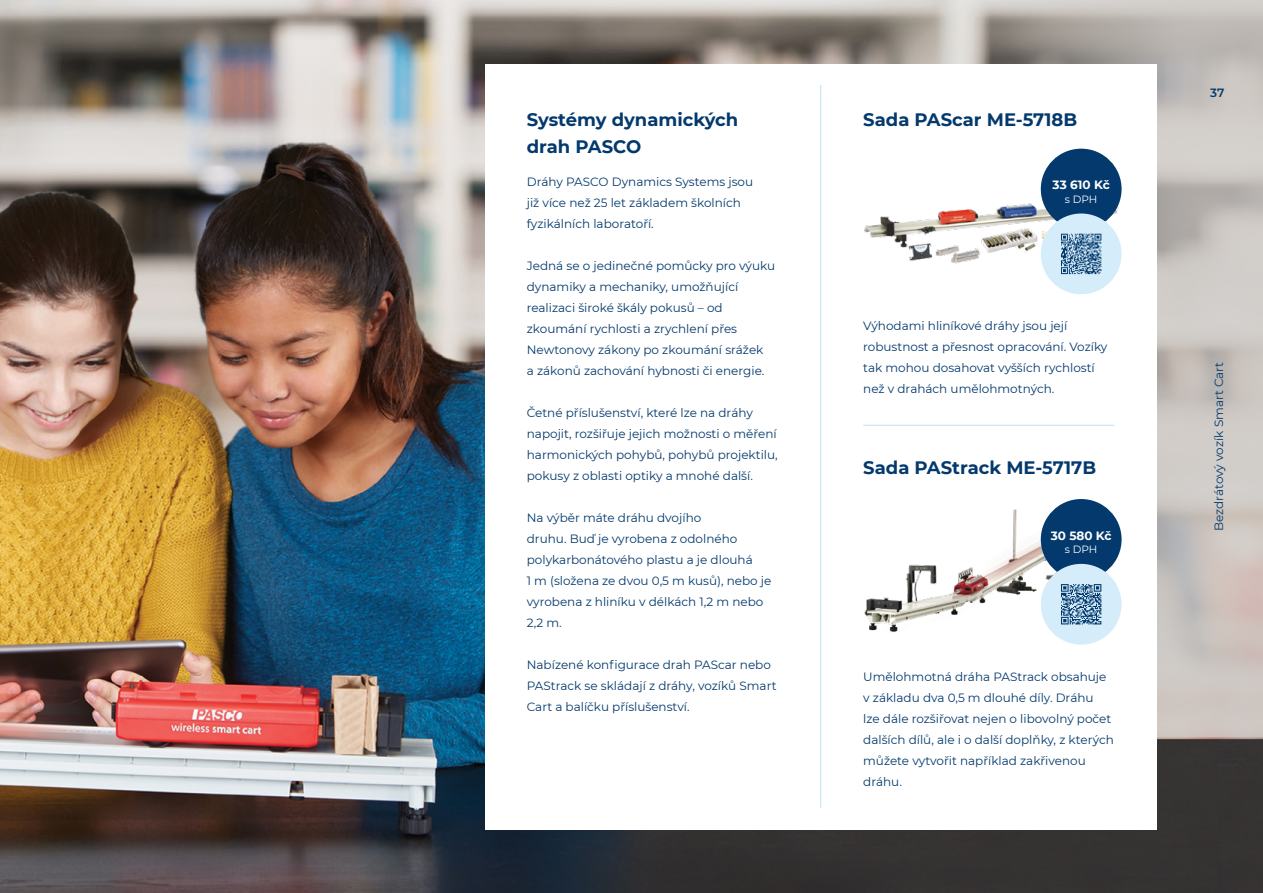
<style>
.page{position:relative;width:1263px;height:893px;background:#fff}
.page>*{position:absolute;margin:0;border:0;box-sizing:border-box;transform-origin:0 0}
.t1{font:700 18px/27px "Montserrat";color:#03396c}
.t2{font:12px/21px "Montserrat";color:#03396c}
.t3{font:700 12px "Montserrat";color:#fff}
.t4{font:600 12px "Montserrat";color:#03396c}
.t5{font:10.5px "Montserrat";letter-spacing:-.005em;color:#fff}
</style>
<div class="page">
<img style="left:0;top:0;width:1263px;height:893px">
<div style="left:485px;top:64px;width:672px;height:765px;background:#fff"></div>
<hr style="left:820px;top:85px;width:1px;height:723px;background:#bde4f7">
<hr style="left:863px;top:425px;width:251px;height:1px;background:#bde4f7">
<img style="left:864px;top:503px;width:199px;height:129px">
<div style="left:1041px;top:499px;width:80px;height:81px;background:#03396c;border-radius:50%"></div>
<div style="left:1041px;top:564px;width:80px;height:81px;background:#d5edfa;border-radius:50%"></div>
<img style="left:864px;top:149px;width:254px;height:146px">
<div style="left:1041px;top:149px;width:80px;height:80px;background:#03396c;border-radius:50%"></div>
<div style="left:1041px;top:213px;width:80px;height:81px;background:#d5edfa;border-radius:50%"></div>
<svg style="left:1061px;top:234px;width:40px;height:40px;background:#6a91b1"></svg>
<svg style="left:1061px;top:584px;width:40px;height:40px;background:#678faf"></svg>
<h1 class="t1" style="left:527px;top:105px;width:213px">Systémy dynamických drah PASCO</h1>
<p class="t2" style="left:527px;top:171px;width:228px">Dráhy PASCO Dynamics Systems jsou již více než 25 let základem školních fyzikálních laboratoří.</p>
<p class="t2" style="left:527px;top:255px;width:250px">Jedná se o jedinečné pomůcky pro výuku dynamiky a mechaniky, umožňující realizaci široké škály pokusů – od zkoumání rychlosti a zrychlení přes Newtonovy zákony po zkoumání srážek<br>a zákonů zachování hybnosti či energie.</p>
<p class="t2" style="left:527px;top:402px;width:252px">Četné příslušenství, které lze na dráhy napojit, rozšiřuje jejich možnosti o měření harmonických pohybů, pohybů projektilu, pokusy z oblasti optiky a mnohé další.</p>
<p class="t2" style="left:527px;top:507px;width:246px">Na výběr máte dráhu dvojího<br>druhu. Buď je vyrobena z odolného polykarbonátového plastu a je dlouhá<br>1 m (složena ze dvou 0,5 m kusů), nebo je vyrobena z hliníku v délkách 1,2 m nebo<br>2,2 m.</p>
<p class="t2" style="left:527px;top:654px;width:251px">Nabízené konfigurace drah PAScar nebo<br>PAStrack se skládají z dráhy, vozíků Smart<br>Cart a balíčku příslušenství.</p>
<h1 class="t1" style="left:863px;top:105px;width:215px">Sada PAScar ME-5718B</h1>
<p class="t3" style="left:1052px;top:176px;width:59px">33 610 Kč</p>
<p class="t5" style="left:1065px;top:192px;width:34px">s DPH</p>
<p class="t2" style="left:863px;top:315px;width:246px">Výhodami hliníkové dráhy jsou její robustnost a přesnost opracování. Vozíky tak mohou dosahovat vyšších rychlostí než v drahách umělohmotných.</p>
<h1 class="t1" style="left:863px;top:454px;width:234px">Sada PAStrack ME-5717B</h1>
<p class="t3" style="left:1051px;top:527px;width:62px">30 580 Kč</p>
<p class="t5" style="left:1065px;top:542px;width:34px">s DPH</p>
<p class="t2" style="left:863px;top:666px;width:252px">Umělohmotná dráha PAStrack obsahuje v základu dva 0,5 m dlouhé díly. Dráhu<br>lze dále rozšiřovat nejen o libovolný počet dalších dílů, ale i o další doplňky, z kterých můžete vytvořit například zakřivenou dráhu.</p>
<p class="t4" style="left:1210px;top:84px;width:16px">37</p>
<p class="t2" style="left:1208px;top:531px;width:171px;rotate:-90deg">Bezdrátový vozík Smart Cart</p>
</div>
